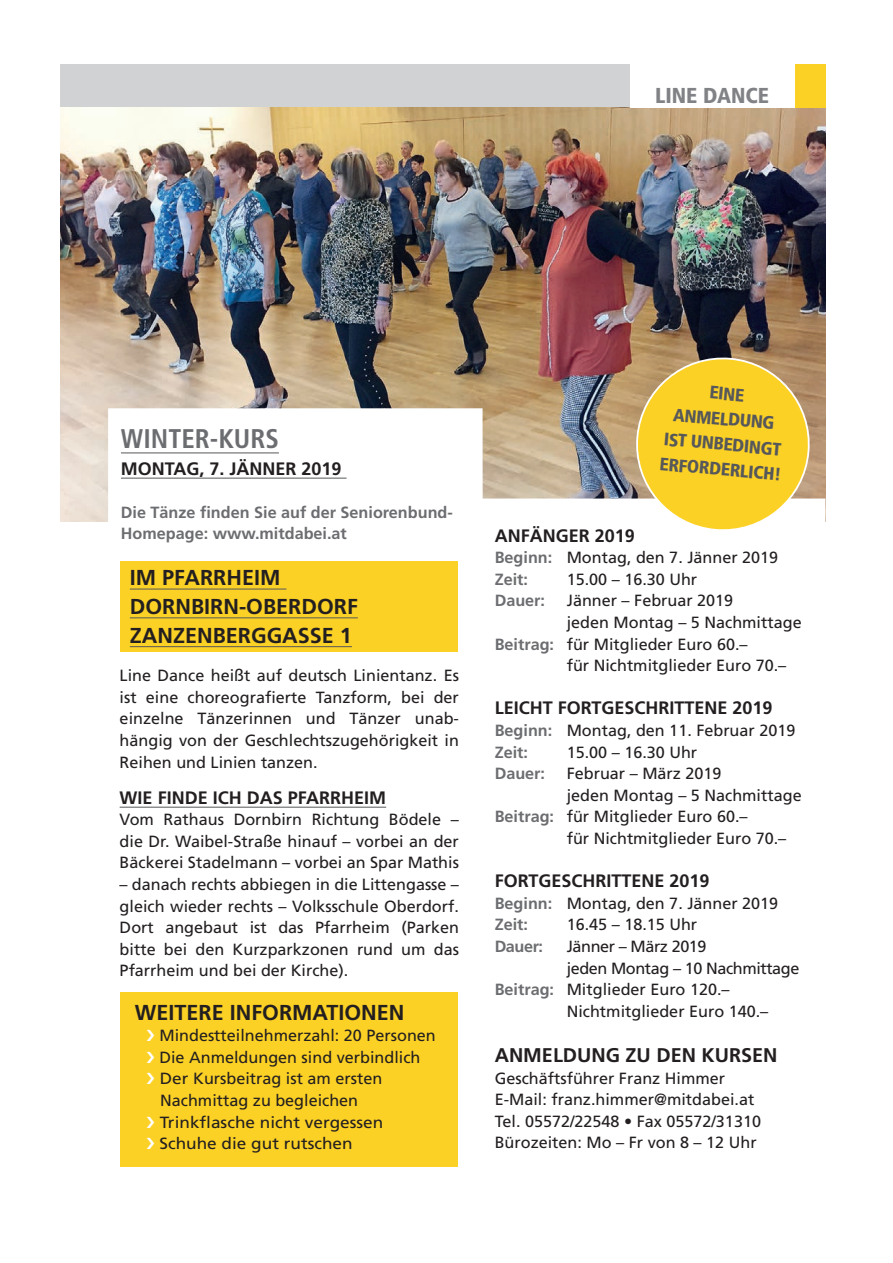
<style>
.page{position:relative;width:893px;height:1263px;background:#fff}
.page>*{position:absolute;margin:0;border:0;box-sizing:border-box;transform-origin:0 0}
.t1{font:700 condensed 27px "Frutiger";color:#6c6d70}
.t2{font:700 21.6px/28.8px "Frutiger";color:#231f20}
.t3{font:900 condensed 21.6px "Frutiger";color:#808285}
.t4{font:700 19.8px "Frutiger";color:#231f20}
.t5{font:700 18px "Frutiger";color:#231f20}
.t6{font:900 condensed 18px/25.2px "Frutiger";color:#57585a;text-align:center}
.t7{font:16.2px/21.6px "Frutiger";color:#231f20}
.t8{font:700 16.2px/21.6px "Frutiger";color:#6c6d70}
.t9{font:16.2px "Frutiger";letter-spacing:-.025em;color:#231f20}
.s1{font-weight:700;color:#6c6d70}
</style>
<div class="page">
<div style="left:60px;top:64px;width:765px;height:44px;background:#d1d2d4"></div>
<img style="left:60px;top:108px;width:765px;height:414px">
<div style="left:794px;top:64px;width:31px;height:44px;background:#fcd125"></div>
<div style="left:630px;top:64px;width:164px;height:44px;background:#fff"></div>
<svg style="left:108px;top:408px;width:717px;height:759px"></svg>
<div style="left:120px;top:561px;width:338px;height:90px;background:#fcd125"></div>
<hr style="left:130px;top:589px;width:156px;height:1px;background:#57585a">
<hr style="left:130px;top:617px;width:228px;height:1px;background:#57585a">
<hr style="left:130px;top:646px;width:222px;height:1px;background:#57585a">
<div style="left:120px;top:992px;width:338px;height:174px;background:#fcd125"></div>
<hr style="left:121px;top:452px;width:158px;height:1px;background:#57585a">
<hr style="left:121px;top:478px;width:226px;height:1px;background:#57585a">
<hr style="left:120px;top:807px;width:266px;height:1px;background:#57585a">
<svg style="left:631px;top:353px;width:183px;height:181px;background:#eecb4e"></svg>
<h2 class="t3" style="left:655px;top:82px;width:116px">LINE DANCE</h2>
<h1 class="t1" style="left:121px;top:422px;width:160px">WINTER-KURS</h1>
<p class="t5" style="left:121px;top:458px;width:222px">MONTAG, 7. JÄNNER 2019</p>
<p class="t8" style="left:121px;top:501px;width:333px">Die Tänze finden Sie auf der Seniorenbund-<br>Homepage: www.mitdabei.at</p>
<h2 class="t2" style="left:130px;top:564px;width:229px">IM PFARRHEIM<br>DORNBIRN-OBERDORF<br>ZANZENBERGGASSE 1</h2>
<p class="t7" style="left:120px;top:665px;width:341px;text-align:justify">Line Dance heißt auf deutsch Linientanz. Es ist eine choreografierte Tanzform, bei der einzelne Tänzerinnen und Tänzer unab&shy;hängig von der Geschlechtszugehörigkeit in Reihen und Linien tanzen.</p>
<p class="t5" style="left:120px;top:787px;width:268px">WIE FINDE ICH DAS PFARRHEIM</p>
<p class="t7" style="left:120px;top:809px;width:341px;text-align:justify">Vom Rathaus Dornbirn Richtung Bödele – die Dr. Waibel-Straße hinauf – vorbei an der Bäckerei Stadelmann – vorbei an Spar Mathis</p>
<p class="t7" style="left:120px;top:873px;width:341px;text-align:justify">– danach rechts abbiegen in die Littengasse – gleich wieder rechts – Volksschule Oberdorf.<br>Dort angebaut ist das Pfarrheim (Parken bitte bei den Kurzparkzonen rund um das Pfarrheim und bei der Kirche).</p>
<h2 class="t2" style="left:135px;top:998px;width:271px">WEITERE INFORMATIONEN</h2>
<p class="t7" style="left:159px;top:1025px;width:278px">Mindestteilnehmerzahl: 20 Personen<br>Die Anmeldungen sind verbindlich<br>Der Kursbeitrag ist am ersten<br>Nachmittag zu begleichen<br>Trinkflasche nicht vergessen<br>Schuhe die gut rutschen</p>
<p class="t6" style="left:667px;top:376px;width:124px;rotate:5deg">EINE<br>ANMELDUNG<br>IST UNBEDINGT<br>ERFORDERLICH!</p>
<p class="t5" style="left:495px;top:525px;width:142px">ANFÄNGER 2019</p>
<p class="t7" style="left:495px;top:547px;width:285px"><span class="s1">Beginn:</span> Montag, den 7. Jänner 2019<br><span class="s1">Zeit:</span></p>
<p class="t7" style="left:567px;top:568px;width:132px">15.00 – 16.30 Uhr</p>
<p class="t8" style="left:495px;top:590px;width:52px">Dauer:</p>
<p class="t7" style="left:567px;top:590px;width:168px">Jänner – Februar 2019</p>
<p class="t7" style="left:567px;top:611px;width:236px">jeden Montag – 5 Nachmittage</p>
<p class="t7" style="left:495px;top:633px;width:254px"><span class="s1">Beitrag:</span> für Mitglieder Euro 60.–</p>
<p class="t7" style="left:567px;top:655px;width:221px">für Nichtmitglieder Euro 70.–</p>
<p class="t5" style="left:495px;top:698px;width:279px">LEICHT FORTGESCHRITTENE 2019</p>
<p class="t7" style="left:495px;top:719px;width:302px"><span class="s1">Beginn:</span> Montag, den 11. Februar 2019<br><span class="s1">Zeit:</span></p>
<p class="t7" style="left:567px;top:741px;width:132px">15.00 – 16.30 Uhr</p>
<p class="t8" style="left:495px;top:763px;width:52px">Dauer:</p>
<p class="t7" style="left:567px;top:763px;width:156px">Februar – März 2019</p>
<p class="t7" style="left:567px;top:784px;width:236px">jeden Montag – 5 Nachmittage</p>
<p class="t7" style="left:495px;top:806px;width:254px"><span class="s1">Beitrag:</span> für Mitglieder Euro 60.–</p>
<p class="t7" style="left:567px;top:827px;width:221px">für Nichtmitglieder Euro 70.–</p>
<p class="t5" style="left:495px;top:870px;width:216px">FORTGESCHRITTENE 2019</p>
<p class="t7" style="left:495px;top:892px;width:285px"><span class="s1">Beginn:</span> Montag, den 7. Jänner 2019<br><span class="s1">Zeit:</span></p>
<p class="t7" style="left:567px;top:914px;width:132px">16.45 – 18.15 Uhr</p>
<p class="t8" style="left:495px;top:936px;width:50px">Dauer:</p>
<p class="t9" style="left:567px;top:937px;width:141px">Jänner – März 2019</p>
<p class="t9" style="left:567px;top:958px;width:234px">jeden Montag – 10 Nachmittage</p>
<p class="t7" style="left:495px;top:979px;width:236px"><span class="s1">Beitrag:</span> Mitglieder Euro 120.–</p>
<p class="t7" style="left:567px;top:1000px;width:203px">Nichtmitglieder Euro 140.–</p>
<p class="t4" style="left:495px;top:1043px;width:284px">ANMELDUNG ZU DEN KURSEN</p>
<p class="t7" style="left:495px;top:1067px;width:268px">Geschäftsführer Franz Himmer E-Mail: franz.himmer@mitdabei.at Tel. 05572/22548 • Fax 05572/31310<br>Bürozeiten: Mo – Fr von 8 – 12 Uhr</p>
</div>
